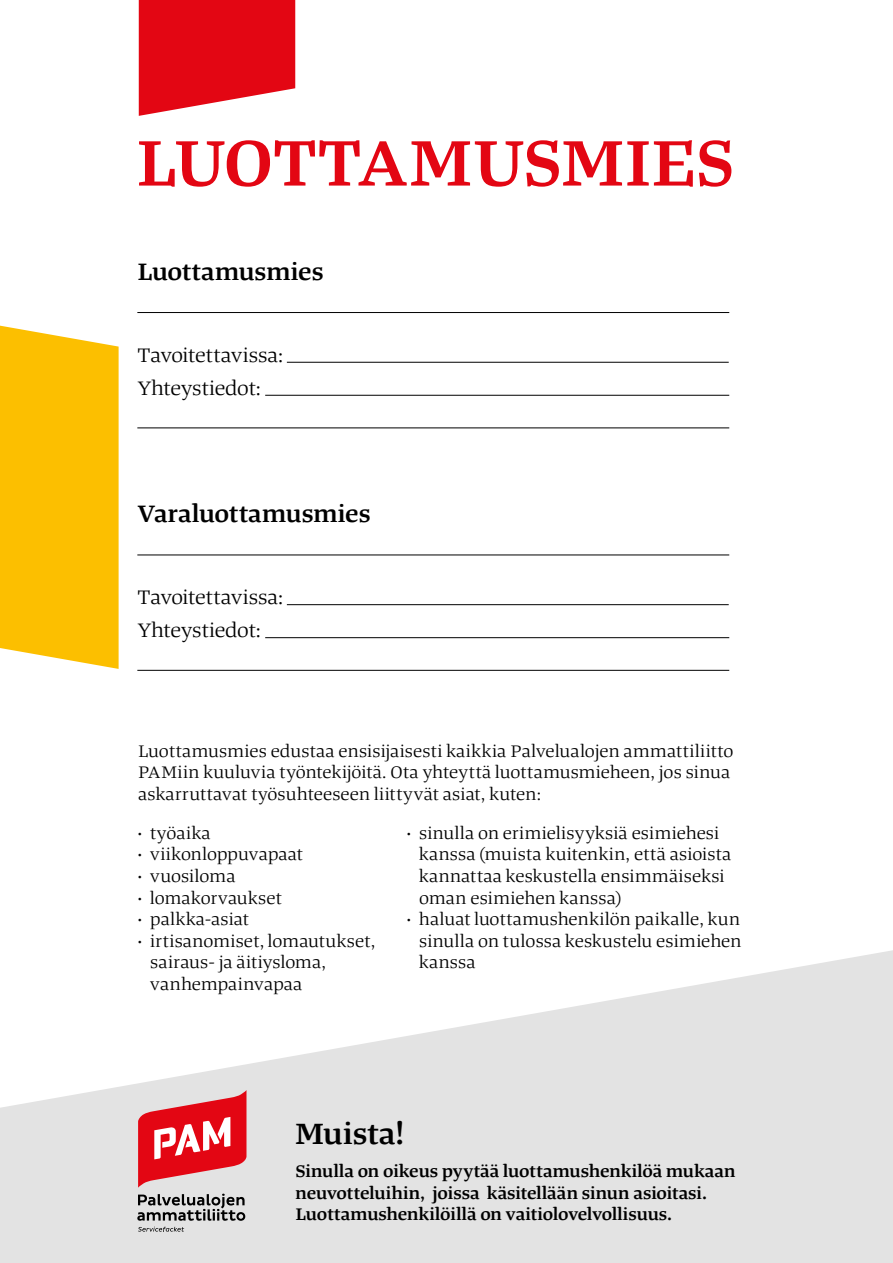
<style>
.page{position:relative;width:893px;height:1263px;background:#fff}
.page>*{position:absolute;margin:0;border:0;box-sizing:border-box;transform-origin:0 0}
.t1{font:600 69px "Tanger Serif Wide";letter-spacing:-.01em;color:#e30613}
.t2{font:600 31.5px "Tanger Serif Wide";color:#000}
.t3{font:600 25.5px "Tanger Serif Wide";letter-spacing:.005em;color:#000}
.t4{font:21px/33px "Tanger Serif Wide";letter-spacing:-.005em;color:#000}
.t5{font:18px/21.6px "Tanger Serif Wide";letter-spacing:.015em;color:#000}
.t6{font:600 18px/21.6px "Tanger Serif Wide";color:#000}
</style>
<div class="page">
<svg style="left:0;top:950px;width:893px;height:313px;fill:#e3e3e3"></svg>
<hr style="left:137px;top:312px;width:592px;height:1px;background:#000">
<hr style="left:287px;top:362px;width:442px;height:1px;background:#000">
<hr style="left:265px;top:395px;width:464px;height:1px;background:#000">
<hr style="left:137px;top:428px;width:592px;height:1px;background:#000">
<hr style="left:137px;top:555px;width:592px;height:1px;background:#000">
<hr style="left:287px;top:604px;width:442px;height:1px;background:#000">
<hr style="left:265px;top:637px;width:464px;height:1px;background:#000">
<hr style="left:137px;top:670px;width:592px;height:1px;background:#000">
<svg style="left:138px;top:1090px;width:108px;height:98px;background:#e6656d"></svg>
<svg style="left:137px;top:1194px;width:108px;height:27px;background:#949494"></svg>
<svg style="left:138px;top:1227px;width:46px;height:5px"></svg>
<svg style="left:139px;top:0;width:156px;height:116px;background:#e6232e"></svg>
<svg style="left:0;top:326px;width:119px;height:343px;background:#fcc310"></svg>
<h1 class="t1" style="left:136px;top:111px;width:600px">LUOTTAMUSMIES</h1>
<h3 class="t3" style="left:137px;top:252px;width:188px">Luottamusmies</h3>
<p class="t4" style="left:137px;top:337px;width:147px">Tavoitettavissa:<br>Yhteystiedot:</p>
<h3 class="t3" style="left:137px;top:494px;width:235px">Varaluottamusmies</h3>
<p class="t4" style="left:137px;top:580px;width:147px">Tavoitettavissa:<br>Yhteystiedot:</p>
<p class="t5" style="left:138px;top:739px;width:597px">Luottamusmies edustaa ensisijaisesti kaikkia Palvelualojen ammattiliitto<br>PAMiin kuuluvia työntekijöitä. Ota yhteyttä luottamusmieheen, jos sinua askarruttavat työsuhteeseen liittyvät asiat, kuten:</p>
<p class="t5" style="left:137px;top:821px;width:75px">• työaika</p>
<p class="t5" style="left:137px;top:842px;width:167px">• viikonloppuvapaat</p>
<p class="t5" style="left:137px;top:864px;width:100px">• vuosiloma</p>
<p class="t5" style="left:137px;top:886px;width:146px">• lomakorvaukset</p>
<p class="t5" style="left:137px;top:907px;width:113px">• palkka-asiat</p>
<p class="t5" style="left:150px;top:929px;width:227px;text-indent:-13px">• irtisanomiset, lomautukset, sairaus- ja äitiysloma, vanhempainvapaa</p>
<p class="t5" style="left:419px;top:821px;width:314px;text-indent:-13px">• sinulla on erimielisyyksiä esimiehesi kanssa (muista kuitenkin, että asioista kannattaa keskustella ensimmäiseksi oman esimiehen kanssa)</p>
<p class="t5" style="left:419px;top:907px;width:324px;text-align:justify;text-indent:-13px">• haluat luottamushenkilön paikalle, kun sinulla on tulossa keskustelu esimiehen kanssa</p>
<h2 class="t2" style="left:295px;top:1110px;width:111px">Muista!</h2>
<p class="t6" style="left:296px;top:1159px;width:442px">Sinulla on oikeus pyytää luottamushenkilöä mukaan neuvotteluihin, joissa käsitellään sinun asioitasi.<br>Luottamushenkilöillä on vaitiolovelvollisuus.</p>
</div>
